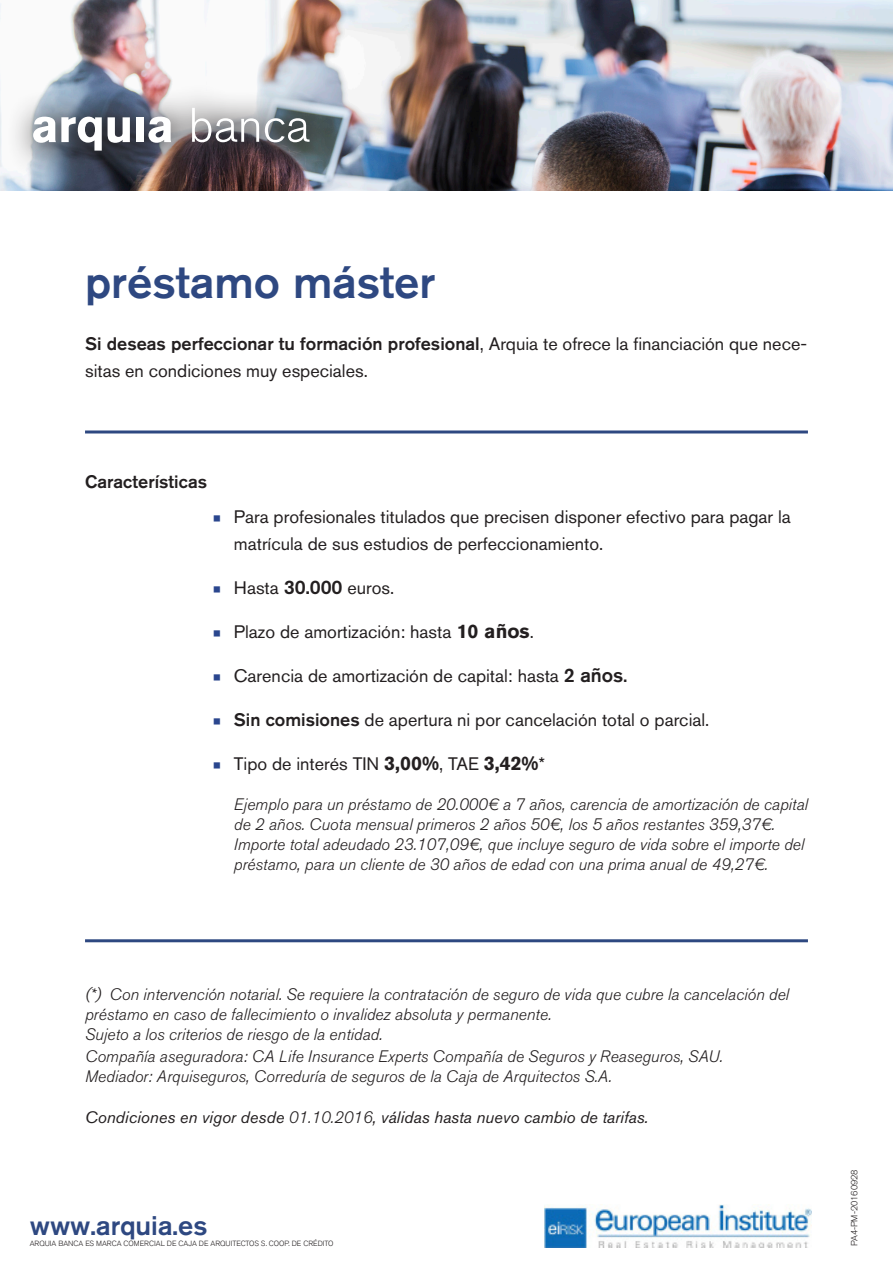
<style>
.page{position:relative;width:893px;height:1263px;background:#fff}
.page>*{position:absolute;margin:0;border:0;box-sizing:border-box;transform-origin:0 0}
.TITULO_grande{font:500 45px "Akzidenz Grotesk BQ";color:#2e4881}
.t1{font:500 27px "Akzidenz Grotesk BQ";color:#2e4881}
.texto_30_sangría{font:18px/27px "Akzidenz Grotesk BQ";color:#231f20}
.titulillo_sin_linea{font:18px/27px "Akzidenz Grotesk BQ";color:#231f20}
.titulillo_sin_linea-2{font:500 18px "Akzidenz Grotesk BQ";color:#231f20}
.texto_30_sangría-2{font:italic 300 16.5px/19.8px "Akzidenz Grotesk BQ";color:#231f20}
.titulillo_sin_linea-3{font:italic 300 16.5px/19.8px "Akzidenz Grotesk BQ";color:#231f20}
.texto{font:italic 16.5px "Akzidenz Grotesk BQ";color:#231f20}
.FECHA{font:300 9px "Akzidenz Grotesk BQ";color:#231f20}
.t2{font:300 7.5px "Akzidenz Grotesk BQ";color:#231f20}
.s1{font-weight:500}
.s2{font-size:27px;color:#2a468e}
.s3{font-weight:500;font-size:19.5px}
.s4{font-weight:700;font-size:19.5px}
.s5{font-weight:300}
</style>
<div class="page">
<img style="left:545px;top:1204px;width:266px;height:44px">
<img style="left:0;top:0;width:893px;height:191px">
<div style="left:6px;top:82px;width:339px;height:104px;background:#231f20;opacity:.85"></div>
<svg style="left:33px;top:117px;width:69px;height:34px"></svg>
<svg style="left:108px;top:117px;width:22px;height:26px"></svg>
<div style="left:136px;top:117px;width:7px;height:25px;background:#fff"></div>
<svg style="left:148px;top:117px;width:23px;height:26px"></svg>
<svg style="left:192px;top:108px;width:67px;height:34px"></svg>
<svg style="left:265px;top:118px;width:45px;height:24px"></svg>
<hr style="left:85px;top:430px;width:723px;height:3px;background:#2e4881">
<hr style="left:85px;top:939px;width:723px;height:3px;background:#2e4881">
<p class="TITULO_grande" style="left:85px;top:255px;width:352px">préstamo máster</p>
<p class="titulillo_sin_linea" style="left:85px;top:330px;width:723px"><span class="s1">Si deseas perfeccionar tu formación profesional</span>, Arquia te ofrece la financiación que nece&shy;sitas en condiciones muy especiales.</p>
<p class="titulillo_sin_linea-2" style="left:85px;top:470px;width:124px">Características</p>
<p class="texto_30_sangría" style="left:234px;top:503px;width:558px;text-indent:-21px"><span class="s2">•</span> Para profesionales titulados que precisen disponer efectivo para pagar la matrícula de sus estudios de perfeccionamiento.</p>
<p class="texto_30_sangría" style="left:213px;top:574px;width:183px"><span class="s2">•</span> Hasta <span class="s3">30.000</span> euros.</p>
<p class="texto_30_sangría" style="left:213px;top:618px;width:323px"><span class="s2">•</span> Plazo de amortización: hasta <span class="s4">10 años</span>.</p>
<p class="texto_30_sangría" style="left:213px;top:662px;width:416px"><span class="s2">•</span> Carencia de amortización de capital: hasta <span class="s3">2 años</span><span class="s1">.</span></p>
<p class="texto_30_sangría" style="left:213px;top:706px;width:498px"><span class="s2">•</span> <span class="s1">Sin comisiones</span> de apertura ni por cancelación total o parcial.</p>
<p class="texto_30_sangría" style="left:213px;top:750px;width:334px"><span class="s2">•</span> Tipo de interés TIN <span class="s4">3,00%</span>, TAE <span class="s4">3,42%</span>*</p>
<p class="texto_30_sangría-2" style="left:234px;top:795px;width:575px">Ejemplo para un préstamo de 20.000€ a 7 años, carencia de amortización de capital de 2 años. Cuota mensual primeros 2 años 50€, los 5 años restantes 359,37€.<br>Importe total adeudado 23.107,09€, que incluye seguro de vida sobre el importe del préstamo, para un cliente de 30 años de edad con una prima anual de 49,27€.</p>
<p class="titulillo_sin_linea-3" style="left:85px;top:985px;width:705px">(*) Con intervención notarial. Se requiere la contratación de seguro de vida que cubre la cancelación del préstamo en caso de fallecimiento o invalidez absoluta y permanente.<br>Sujeto a los criterios de riesgo de la entidad.</p>
<p class="texto_30_sangría-2" style="left:85px;top:1046px;width:639px">Compañía aseguradora: CA Life Insurance Experts Compañía de Seguros y Reaseguros, SAU.</p>
<p class="titulillo_sin_linea-3" style="left:85px;top:1066px;width:528px">Mediador: Arquiseguros, Correduría de seguros de la Caja de Arquitectos S.A.</p>
<p class="texto" style="left:85px;top:1107px;width:565px">Condiciones en vigor desde <span class="s5">01.10.2016</span>, válidas hasta nuevo cambio de tarifas.</p>
<p class="t1" style="left:30px;top:1209px;width:179px">www.arquia.es</p>
<p class="t2" style="left:30px;top:1239px;width:305px">ARQUIA BANCA ES MARCA COMERCIAL DE CAJA DE ARQUITECTOS S. COOP. DE CRÉDITO</p>
<p class="FECHA" style="left:849px;top:1246px;width:79px;rotate:-90deg">PA4-PM-20160928</p>
</div>
